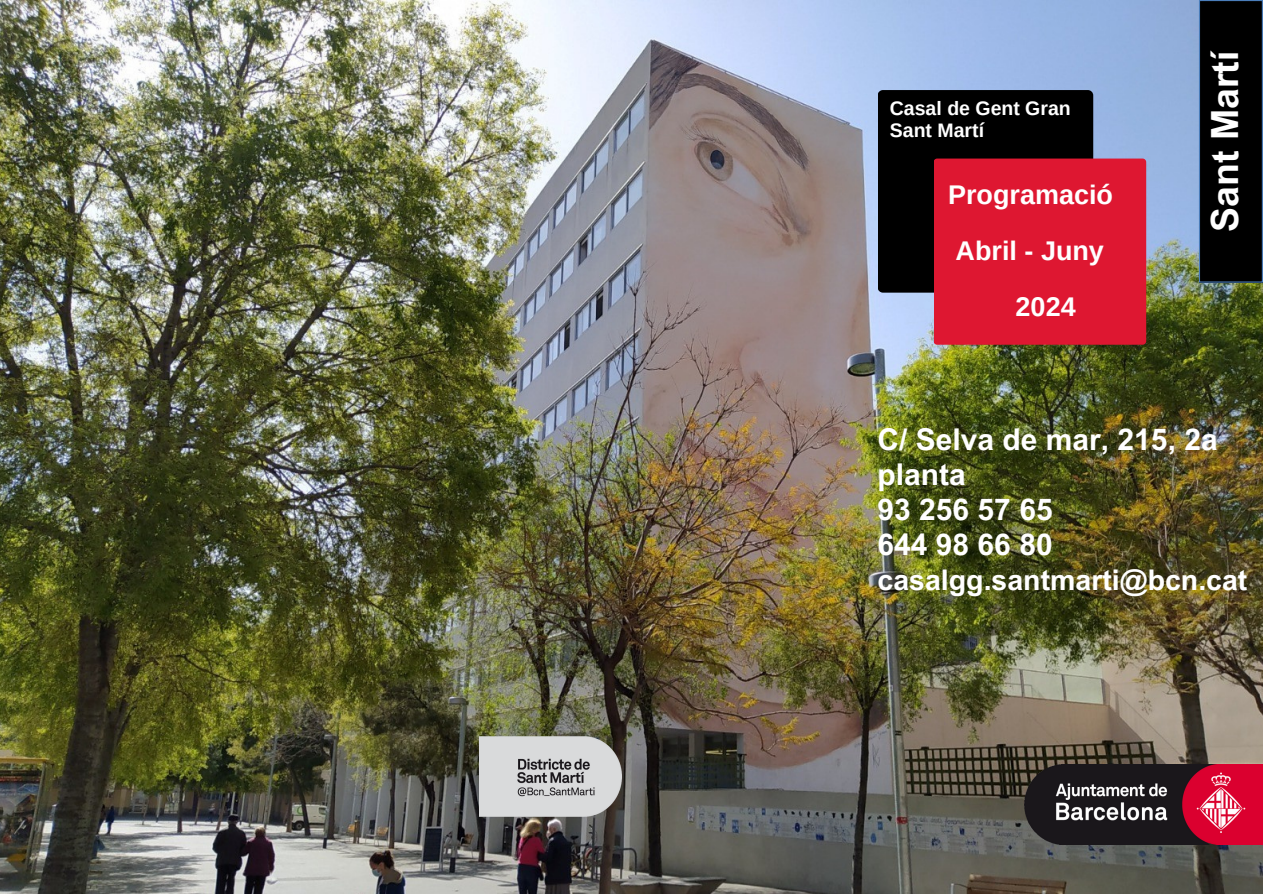
<style>
.page{position:relative;width:1263px;height:894px;background:#fff}
.page>*{position:absolute;margin:0;border:0;box-sizing:border-box;transform-origin:0 0}
.t1{font:700 37.5px "Arial MT Pro";color:#fff}
.t2{font:700 30px/34.8px "Arial MT Pro";color:#fff}
.t3{font:700 28.5px "Arial MT Pro";color:#fff}
.t4{font:700 27px "Arimo";color:#fff}
.t5{font:700 19.5px/22.5px "Arimo";color:#fff}
</style>
<div class="page">
<img style="left:0;top:0;width:1263px;height:893px">
<div style="left:878px;top:90px;width:215px;height:202px;background:#000"></div>
<div style="left:933px;top:158px;width:213px;height:186px;background:#de1731;border-radius:4px"></div>
<svg style="left:1199px;top:0;width:64px;height:282px"></svg>
<img style="left:1025px;top:764px;width:238px;height:80px">
<img style="left:480px;top:736px;width:142px;height:80px">
<p class="t5" style="left:890px;top:97px;width:182px">Casal de Gent Gran<br>Sant Martí</p>
<p class="t4" style="left:948px;top:179px;width:166px">Programació</p>
<h2 class="t4" style="left:956px;top:235px;width:150px">Abril - Juny</h2>
<h2 class="t4" style="left:1016px;top:292px;width:62px">2024</h2>
<h2 class="t1" style="left:1211px;top:232px;width:183px;rotate:-90deg">Sant Martí</h2>
<h1 class="t2" style="left:878px;top:426px;width:342px">C/ Selva de mar, 215, 2a planta<br>93 256 57 65<br>644 98 66 80</h1>
<h1 class="t3" style="left:878px;top:569px;width:371px">casalgg.santmarti@bcn.cat</h1>
</div>
